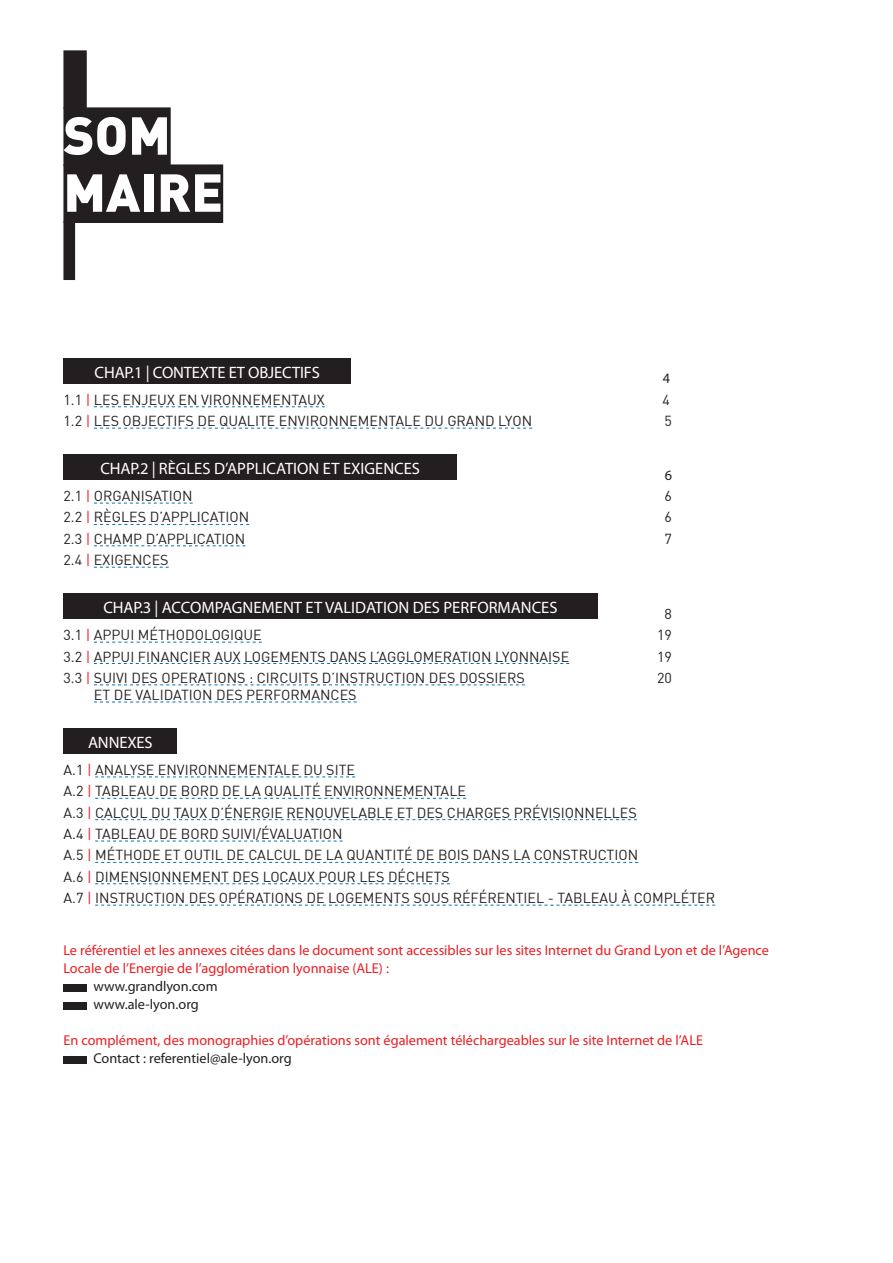
<style>
.page{position:relative;width:893px;height:1263px;background:#fff}
.page>*{position:absolute;margin:0;border:0;box-sizing:border-box;transform-origin:0 0}
.t1{font:900 52.5px/57px "DIN";color:#fff}
.t2{font:16.5px "Myriad Pro";color:#fff}
.t3{font:14.25px/21.3px "DIN";color:#231f20}
.t4{font:14.25px/18px "Myriad Pro";color:#ee1d23}
.t5{font:14.25px/18px "Myriad Pro";color:#231f20}
.s1{color:#ee1d23}
</style>
<div class="page">
<svg style="left:94px;top:406px;width:231px;height:1px"></svg>
<svg style="left:94px;top:427px;width:438px;height:1px"></svg>
<svg style="left:94px;top:502px;width:98px;height:1px"></svg>
<svg style="left:94px;top:524px;width:155px;height:1px"></svg>
<svg style="left:94px;top:545px;width:151px;height:1px"></svg>
<svg style="left:94px;top:566px;width:75px;height:1px"></svg>
<svg style="left:94px;top:641px;width:168px;height:1px"></svg>
<svg style="left:94px;top:663px;width:475px;height:1px"></svg>
<svg style="left:94px;top:684px;width:430px;height:1px"></svg>
<svg style="left:94px;top:701px;width:262px;height:1px"></svg>
<svg style="left:95px;top:776px;width:260px;height:1px"></svg>
<svg style="left:95px;top:797px;width:371px;height:1px"></svg>
<svg style="left:95px;top:819px;width:541px;height:1px"></svg>
<svg style="left:95px;top:840px;width:247px;height:1px"></svg>
<svg style="left:95px;top:861px;width:543px;height:1px"></svg>
<svg style="left:95px;top:883px;width:355px;height:1px"></svg>
<svg style="left:95px;top:904px;width:620px;height:1px"></svg>
<div style="left:63px;top:358px;width:288px;height:25px;background:#231f20"></div>
<div style="left:63px;top:454px;width:394px;height:25px;background:#231f20"></div>
<div style="left:63px;top:593px;width:534px;height:25px;background:#231f20"></div>
<div style="left:63px;top:728px;width:114px;height:25px;background:#231f20"></div>
<div style="left:63px;top:983px;width:24px;height:8px;background:#231f20"></div>
<div style="left:63px;top:1001px;width:24px;height:8px;background:#231f20"></div>
<div style="left:63px;top:1055px;width:24px;height:8px;background:#231f20"></div>
<div style="left:63px;top:50px;width:24px;height:59px;background:#231f20"></div>
<div style="left:63px;top:107px;width:108px;height:59px;background:#231f20"></div>
<div style="left:63px;top:164px;width:160px;height:59px;background:#231f20"></div>
<div style="left:63px;top:221px;width:12px;height:59px;background:#231f20"></div>
<h1 class="t1" style="left:63px;top:104px;width:161px">SOM<br>MAIRE</h1>
<p class="t2" style="left:95px;top:362px;width:227px">CHAP.1 | CONTEXTE ET OBJECTIFS</p>
<p class="t5" style="left:662px;top:369px;width:9px">4</p>
<p class="t3" style="left:63px;top:388px;width:263px">1.1 <span class="s1">|</span> LES ENJEUX EN VIRONNEMENTAUX</p>
<p class="t3" style="left:662px;top:388px;width:9px">4</p>
<p class="t3" style="left:63px;top:410px;width:470px">1.2 <span class="s1">|</span> LES OBJECTIFS DE QUALITE ENVIRONNEMENTALE DU GRAND LYON</p>
<p class="t3" style="left:664px;top:410px;width:9px">5</p>
<p class="t2" style="left:100px;top:458px;width:321px">CHAP.2 | RÈGLES D’APPLICATION ET EXIGENCES</p>
<p class="t5" style="left:664px;top:465px;width:9px">6</p>
<p class="t3" style="left:63px;top:485px;width:131px">2.1 <span class="s1">|</span> ORGANISATION</p>
<p class="t3" style="left:664px;top:485px;width:9px">6</p>
<p class="t3" style="left:63px;top:506px;width:187px">2.2 <span class="s1">|</span> RÈGLES D’APPLICATION</p>
<p class="t3" style="left:664px;top:506px;width:9px">6</p>
<p class="t3" style="left:63px;top:527px;width:183px">2.3 <span class="s1">|</span> CHAMP D’APPLICATION</p>
<p class="t3" style="left:664px;top:527px;width:9px">7</p>
<p class="t3" style="left:63px;top:549px;width:107px">2.4 <span class="s1">|</span> EXIGENCES</p>
<p class="t2" style="left:103px;top:597px;width:455px">CHAP.3 | ACCOMPAGNEMENT ET VALIDATION DES PERFORMANCES</p>
<p class="t3" style="left:664px;top:602px;width:9px">8</p>
<p class="t3" style="left:63px;top:624px;width:200px">3.1 <span class="s1">|</span> APPUI MÉTHODOLOGIQUE</p>
<p class="t3" style="left:657px;top:624px;width:16px">19</p>
<p class="t3" style="left:63px;top:645px;width:507px">3.2 <span class="s1">|</span> APPUI FINANCIER AUX LOGEMENTS DANS L’AGGLOMERATION LYONNAISE</p>
<p class="t3" style="left:657px;top:645px;width:16px">19</p>
<p class="t3" style="left:63px;top:666px;width:462px">3.3 <span class="s1">|</span> SUIVI DES OPERATIONS : CIRCUITS D’INSTRUCTION DES DOSSIERS</p>
<p class="t3" style="left:657px;top:666px;width:16px">20</p>
<p class="t3" style="left:94px;top:683px;width:264px">ET DE VALIDATION DES PERFORMANCES</p>
<p class="t2" style="left:88px;top:732px;width:66px">ANNEXES</p>
<p class="t3" style="left:63px;top:758px;width:576px">A.1 <span class="s1">|</span> ANALYSE ENVIRONNEMENTALE DU SITE<br>A.2 <span class="s1">|</span> TABLEAU DE BORD DE LA QUALITÉ ENVIRONNEMENTALE<br>A.3 <span class="s1">|</span> CALCUL DU TAUX D’ÉNERGIE RENOUVELABLE ET DES CHARGES PRÉVISIONNELLES A.4 <span class="s1">|</span> TABLEAU DE BORD SUIVI/ÉVALUATION<br>A.5 <span class="s1">|</span> MÉTHODE ET OUTIL DE CALCUL DE LA QUANTITÉ DE BOIS DANS LA CONSTRUCTION A.6 <span class="s1">|</span> DIMENSIONNEMENT DES LOCAUX POUR LES DÉCHETS<br>A.7 <span class="s1">|</span> INSTRUCTION DES OPÉRATIONS DE LOGEMENTS SOUS RÉFÉRENTIEL</p>
<p class="t3" style="left:547px;top:886px;width:169px">- TABLEAU À COMPLÉTER</p>
<p class="t4" style="left:63px;top:941px;width:706px">Le référentiel et les annexes citées dans le document sont accessibles sur les sites Internet du Grand Lyon et de l’Agence<br>Locale de l’Energie de l’agglomération lyonnaise (ALE) :</p>
<p class="t5" style="left:93px;top:977px;width:126px">www.grandlyon.com www.ale-lyon.org</p>
<p class="t4" style="left:63px;top:1031px;width:641px">En complément, des monographies d’opérations sont également téléchargeables sur le site Internet de l’ALE</p>
<p class="t5" style="left:93px;top:1049px;width:200px">Contact : referentiel@ale-lyon.org</p>
</div>
